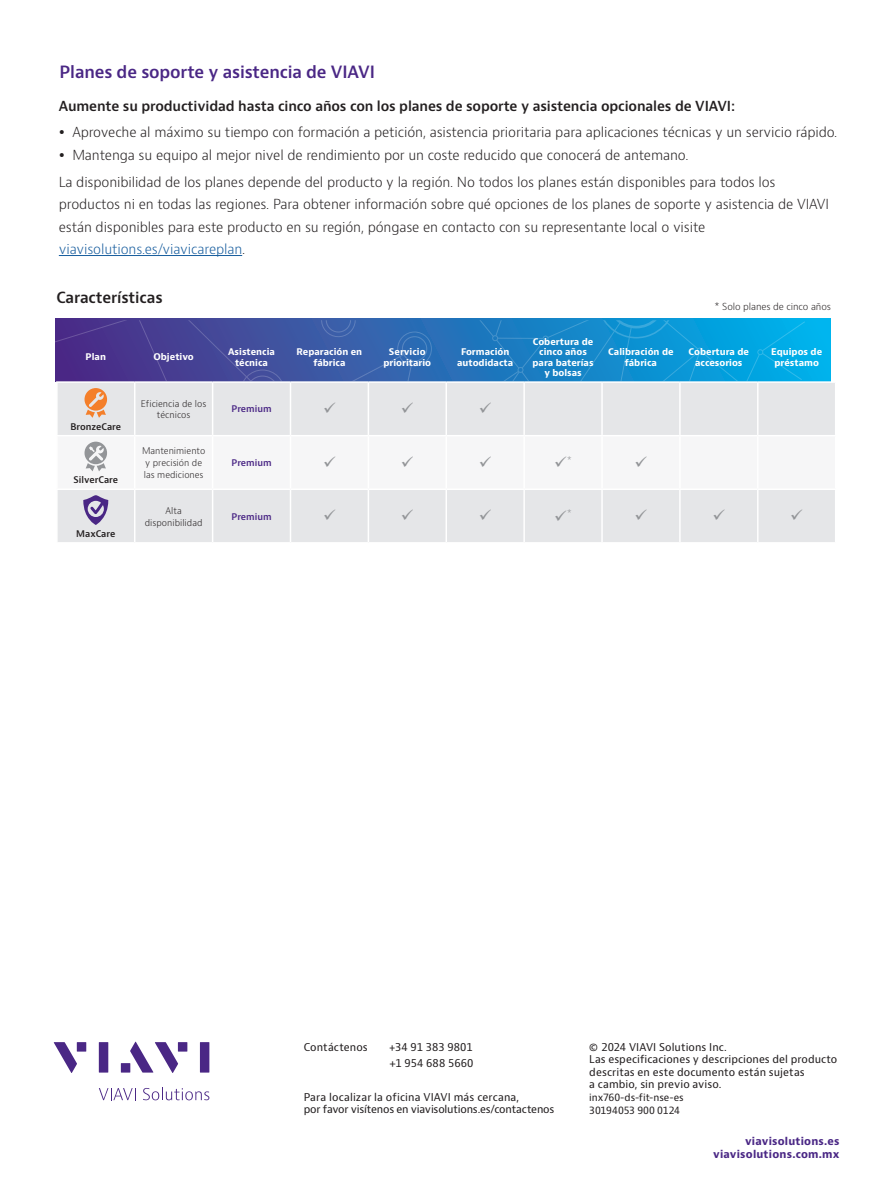
<style>
.page{position:relative;width:893px;height:1191px;background:#fff}
.page>*{position:absolute;margin:0;border:0;box-sizing:border-box;transform-origin:0 0}
.H2_Heading_Purple_12_16{font:600 16.5px "Bernino Sans";letter-spacing:-.01em;color:#4a2785}
.H3_Heading_Level_3{font:600 15px "Bernino Sans";letter-spacing:-.01em;color:#231f20}
.P_Bulleted_10_16{font:300 13.5px/22.5px "Bernino Sans";letter-spacing:-.01em;color:#231f20}
.H3_Heading_Level_3-2{font:600 13.5px "Bernino Sans";letter-spacing:-.01em;color:#231f20}
.t1{font:10.5px/12.6px "Bernino Sans";letter-spacing:.005em;color:#231f20}
.t2{font:10.5px/12.6px "Bernino Sans";letter-spacing:-.015em;color:#231f20}
.t3{font:700 10.5px/12.6px "Bernino Sans";letter-spacing:.02em;color:#4a2785;text-align:right}
.t4{font:9.75px/12.6px "Bernino Sans";letter-spacing:-.01em;color:#231f20}
.t5{font:300 9.6px "Bernino Sans";color:#939598}
.Paragraph_10_16{font:300 9.45px "Bernino Sans";letter-spacing:-.01em;color:#231f20}
.t6{font:700 9px/10.5px "Bernino Sans";color:#fff;text-align:center}
.t7{font:300 9px/12px "Bernino Sans";color:#231f20;text-align:center}
.t8{font:600 9px "Bernino Sans";color:#231f20}
.t9{font:600 9px "Bernino Sans";color:#4a2785}
.s1{color:#175d9e}
</style>
<div class="page">
<svg style="left:54px;top:1042px;width:23px;height:31px"></svg>
<div style="left:77px;top:1042px;width:9px;height:9px;background:#4a2785"></div>
<div style="left:99px;top:1042px;width:9px;height:30px;background:#4a2785"></div>
<div style="left:178px;top:1042px;width:9px;height:9px;background:#4a2785"></div>
<div style="left:200px;top:1042px;width:9px;height:30px;background:#4a2785"></div>
<svg style="left:130px;top:1041px;width:48px;height:32px"></svg>
<div style="left:121px;top:1063px;width:9px;height:9px;background:#4a2785"></div>
<svg style="left:99px;top:1088px;width:37px;height:12px"></svg>
<svg style="left:143px;top:1087px;width:66px;height:13px"></svg>
<hr style="left:59px;top:255px;width:183px;height:1px;background:#175d9e">
<svg style="left:56px;top:318px;width:775px;height:63px;background:#2c6db5"></svg>
<svg style="left:333px;top:354px;width:80px;height:27px;background:#3962ac"></svg>
<div style="left:402px;top:336px;width:25px;height:25px;border:1px solid #fff;border-radius:50%"></div>
<div style="left:397px;top:332px;width:35px;height:34px;border:1px solid #fff;border-radius:50%"></div>
<svg style="left:182px;top:320px;width:102px;height:61px;background:#434a9a"></svg>
<svg style="left:435px;top:320px;width:370px;height:61px;background:#118ecf"></svg>
<svg style="left:319px;top:320px;width:38px;height:19px"></svg>
<svg style="left:55px;top:320px;width:113px;height:61px;background:#48328b"></svg>
<div style="left:58px;top:383px;width:777px;height:159px;background:#e5e6e8"></div>
<hr style="left:134px;top:383px;width:1px;height:52px;background:#fff">
<hr style="left:212px;top:383px;width:1px;height:52px;background:#fff">
<hr style="left:290px;top:383px;width:1px;height:52px;background:#fff">
<hr style="left:368px;top:383px;width:1px;height:52px;background:#fff">
<hr style="left:445px;top:383px;width:2px;height:52px;background:#fff">
<hr style="left:523px;top:383px;width:2px;height:52px;background:#fff">
<hr style="left:601px;top:383px;width:2px;height:52px;background:#fff">
<hr style="left:679px;top:383px;width:2px;height:52px;background:#fff">
<hr style="left:757px;top:383px;width:1px;height:52px;background:#fff">
<hr style="left:56px;top:435px;width:79px;height:1px;background:#fff">
<hr style="left:135px;top:435px;width:78px;height:1px;background:#fff">
<hr style="left:213px;top:435px;width:77px;height:1px;background:#fff">
<hr style="left:290px;top:435px;width:78px;height:1px;background:#fff">
<hr style="left:368px;top:435px;width:78px;height:1px;background:#fff">
<hr style="left:446px;top:435px;width:78px;height:1px;background:#fff">
<hr style="left:524px;top:435px;width:78px;height:1px;background:#fff">
<hr style="left:602px;top:435px;width:78px;height:1px;background:#fff">
<hr style="left:680px;top:435px;width:78px;height:1px;background:#fff">
<hr style="left:758px;top:435px;width:78px;height:1px;background:#fff">
<hr style="left:56px;top:488px;width:79px;height:2px;background:#fff">
<hr style="left:135px;top:488px;width:78px;height:2px;background:#fff">
<hr style="left:134px;top:490px;width:1px;height:52px;background:#fff">
<hr style="left:213px;top:488px;width:77px;height:2px;background:#fff">
<hr style="left:212px;top:490px;width:1px;height:52px;background:#fff">
<hr style="left:290px;top:488px;width:78px;height:2px;background:#fff">
<hr style="left:290px;top:490px;width:1px;height:52px;background:#fff">
<hr style="left:368px;top:488px;width:78px;height:2px;background:#fff">
<hr style="left:368px;top:490px;width:1px;height:52px;background:#fff">
<hr style="left:446px;top:488px;width:78px;height:2px;background:#fff">
<hr style="left:445px;top:490px;width:2px;height:52px;background:#fff">
<hr style="left:524px;top:488px;width:78px;height:2px;background:#fff">
<hr style="left:523px;top:490px;width:2px;height:52px;background:#fff">
<hr style="left:602px;top:488px;width:78px;height:2px;background:#fff">
<hr style="left:601px;top:490px;width:2px;height:52px;background:#fff">
<hr style="left:680px;top:488px;width:78px;height:2px;background:#fff">
<hr style="left:679px;top:490px;width:2px;height:52px;background:#fff">
<hr style="left:758px;top:488px;width:78px;height:2px;background:#fff">
<hr style="left:757px;top:490px;width:1px;height:52px;background:#fff">
<svg style="left:85px;top:388px;width:22px;height:30px"></svg>
<svg style="left:83px;top:495px;width:25px;height:30px"></svg>
<svg style="left:324px;top:402px;width:11px;height:11px"></svg>
<svg style="left:402px;top:402px;width:11px;height:11px"></svg>
<svg style="left:480px;top:402px;width:11px;height:11px"></svg>
<div style="left:58px;top:436px;width:777px;height:52px;background:#f6f6f7"></div>
<svg style="left:324px;top:509px;width:11px;height:11px"></svg>
<svg style="left:402px;top:509px;width:11px;height:11px"></svg>
<svg style="left:480px;top:509px;width:11px;height:11px"></svg>
<svg style="left:636px;top:509px;width:11px;height:11px"></svg>
<svg style="left:714px;top:509px;width:11px;height:11px"></svg>
<svg style="left:791px;top:509px;width:12px;height:11px"></svg>
<p class="H2_Heading_Purple_12_16" style="left:60px;top:61px;width:317px">Planes de soporte y asistencia de VIAVI</p>
<p class="H3_Heading_Level_3-2" style="left:59px;top:97px;width:678px">Aumente su productividad hasta cinco años con los planes de soporte y asistencia opcionales de VIAVI:</p>
<p class="P_Bulleted_10_16" style="left:72px;top:121px;width:766px">Aproveche al máximo su tiempo con formación a petición, asistencia prioritaria para aplicaciones técnicas y un servicio rápido.</p>
<p class="P_Bulleted_10_16" style="left:72px;top:144px;width:618px">Mantenga su equipo al mejor nivel de rendimiento por un coste reducido que conocerá de antemano.</p>
<p class="P_Bulleted_10_16" style="left:59px;top:171px;width:772px">La disponibilidad de los planes depende del producto y la región. No todos los planes están disponibles para todos los productos ni en todas las regiones. Para obtener información sobre qué opciones de los planes de soporte y asistencia de VIAVI están disponibles para este producto en su región, póngase en contacto con su representante local o visite <span class="s1">viavisolutions.es/viavicareplan</span>.</p>
<p class="H3_Heading_Level_3" style="left:56px;top:287px;width:108px">Características</p>
<p class="Paragraph_10_16" style="left:715px;top:300px;width:118px">* Solo planes de cinco años</p>
<p class="t6" style="left:86px;top:352px;width:22px">Plan</p>
<p class="t6" style="left:153px;top:352px;width:42px">Objetivo</p>
<p class="t6" style="left:228px;top:347px;width:48px">Asistencia técnica</p>
<p class="t6" style="left:297px;top:347px;width:67px">Reparación en fábrica</p>
<p class="t6" style="left:383px;top:347px;width:49px">Servicio prioritario</p>
<p class="t6" style="left:457px;top:347px;width:58px">Formación autodidacta</p>
<p class="t6" style="left:532px;top:336px;width:63px">Cobertura de cinco años para baterías y bolsas</p>
<p class="t6" style="left:608px;top:347px;width:67px">Calibración de fábrica</p>
<p class="t6" style="left:689px;top:347px;width:62px">Cobertura de accesorios</p>
<p class="t6" style="left:771px;top:347px;width:53px">Equipos de préstamo</p>
<p class="t8" style="left:70px;top:420px;width:52px">BronzeCare</p>
<p class="t8" style="left:74px;top:474px;width:46px">SilverCare</p>
<p class="t8" style="left:76px;top:528px;width:41px">MaxCare</p>
<p class="t7" style="left:141px;top:397px;width:67px">Eficiencia de los técnicos</p>
<p class="t9" style="left:231px;top:403px;width:42px">Premium</p>
<p class="t7" style="left:142px;top:445px;width:65px;text-align:left">Mantenimiento y precisión de las mediciones</p>
<p class="t9" style="left:231px;top:457px;width:42px">Premium</p>
<p class="t5" style="left:554px;top:454px;width:20px">✓*</p>
<p class="t7" style="left:145px;top:504px;width:59px">Alta disponibilidad</p>
<p class="t9" style="left:231px;top:510px;width:42px">Premium</p>
<p class="t5" style="left:554px;top:507px;width:20px">✓*</p>
<p class="t1" style="left:304px;top:1040px;width:66px">Contáctenos</p>
<p class="t1" style="left:389px;top:1038px;width:86px;line-height:16.5px">+34 91 383 9801 +1 954 688 5660</p>
<p class="t2" style="left:304px;top:1090px;width:252px">Para localizar la oficina VIAVI más cercana,<br>por favor visítenos en viavisolutions.es/contactenos</p>
<p class="t1" style="left:589px;top:1040px;width:250px">© 2024 VIAVI Solutions Inc.<br>Las especificaciones y descripciones del producto descritas en este documento están sujetas<br>a cambio, sin previo aviso.</p>
<p class="t4" style="left:589px;top:1091px;width:96px">inx760-ds-fit-nse-es<br>30194053 900 0124</p>
<p class="t3" style="left:713px;top:1135px;width:128px">viavisolutions.es viavisolutions.com.mx</p>
</div>
